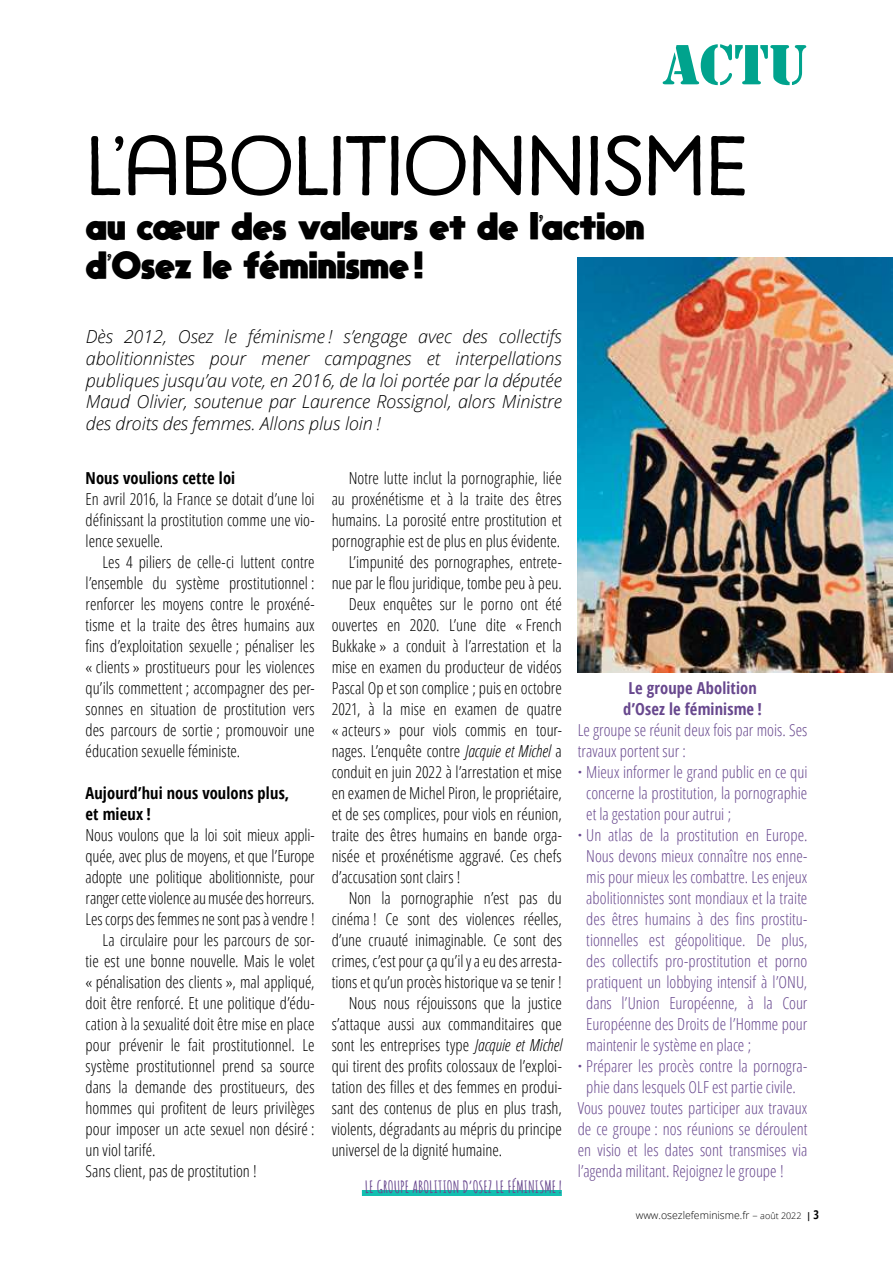
<style>
.page{position:relative;width:893px;height:1263px;background:#fff}
.page>*{position:absolute;margin:0;border:0;box-sizing:border-box;transform-origin:0 0}
.t1{font:84px "Harman Retro";letter-spacing:-.01em;color:#000}
.t2{font:52.5px "Stencil Std";color:#00a38d}
.t3{font:800 27px/39px "moon get";letter-spacing:.01em;color:#000}
.t4{font:italic 300 18px/21.6px "Open Sans";letter-spacing:-.005em;color:#000;text-align:justify}
.t5{font:300 16.5px/21px "Open Sans Condensed";color:#000;text-align:justify}
.t6{font:300 16.5px "Open Sans Condensed";color:#68488e}
.t7{font:700 16.5px/21px "Open Sans Condensed";letter-spacing:.005em;color:#000}
.t8{font:700 16.5px "Amatic SC";color:#68488e}
.t9{font:700 16.5px/21px "Open Sans Condensed";letter-spacing:.005em;color:#68488e;text-align:center}
.t10{font:300 10.5px "Open Sans";color:#000}
.s1{font-family:"Harman Sans Inline";font-weight:400}
.s2{font-style:italic}
.s3{font-weight:700}
.s4{font-size:9px}
.s5{font-family:"Open Sans Condensed";font-weight:700;font-size:9px}
.s6{font-family:"Open Sans Condensed";font-weight:700;font-size:12px}
</style>
<div class="page">
<img style="left:578px;top:257px;width:315px;height:415px">
<div style="left:362px;top:1190px;width:200px;height:6px;background:#12bfb0"></div>
<h2 class="t2" style="left:663px;top:31px;width:146px">ACTU</h2>
<h1 class="t1" style="left:86px;top:119px;width:663px">L’ABOLITIONNISME</h1>
<h3 class="t3" style="left:86px;top:205px;width:560px">au cœur des valeurs et de l<span class="s1">’</span>action d<span class="s1">’</span>Osez le féminisme!</h3>
<p class="t4" style="left:86px;top:325px;width:477px">Dès 2012, Osez le féminisme ! s’engage avec des collectifs abolitionnistes pour mener campagnes et interpellations publiques jusqu’au vote, en 2016, de la loi portée par la députée Maud Olivier, soutenue par Laurence Rossignol, alors Ministre des droits des femmes. Allons plus loin !</p>
<p class="t5" style="left:349px;top:467px;width:215px">Notre lutte inclut la pornographie, liée</p>
<p class="t5" style="left:332px;top:488px;width:232px">au proxénétisme et à la traite des êtres</p>
<p class="t5" style="left:332px;top:509px;width:232px">humains. La porosité entre prostitution et</p>
<p class="t5" style="left:332px;top:530px;width:230px">pornographie est de plus en plus évidente.</p>
<p class="t5" style="left:349px;top:551px;width:215px">L’impunité des pornographes, entrete-</p>
<p class="t5" style="left:332px;top:572px;width:232px">nue par le flou juridique, tombe peu à peu.</p>
<p class="t5" style="left:349px;top:593px;width:215px">Deux enquêtes sur le porno ont été</p>
<p class="t5" style="left:332px;top:614px;width:232px">ouvertes en 2020. L’une dite « French</p>
<p class="t5" style="left:332px;top:635px;width:232px">Bukkake » a conduit à l’arrestation et la</p>
<p class="t5" style="left:332px;top:656px;width:232px">mise en examen du producteur de vidéos</p>
<p class="t5" style="left:332px;top:677px;width:232px">Pascal Op et son complice ; puis en octobre</p>
<p class="t5" style="left:332px;top:698px;width:232px">2021, à la mise en examen de quatre</p>
<p class="t5" style="left:332px;top:719px;width:232px">« acteurs » pour viols commis en tour-</p>
<p class="t5" style="left:332px;top:740px;width:232px">nages. L’enquête contre <span class="s2">Jacquie et Michel</span> a</p>
<p class="t5" style="left:332px;top:761px;width:232px">conduit en juin 2022 à l’arrestation et mise</p>
<p class="t5" style="left:332px;top:782px;width:232px">en examen de Michel Piron, le propriétaire,</p>
<p class="t5" style="left:332px;top:803px;width:232px">et de ses complices, pour viols en réunion,</p>
<p class="t5" style="left:332px;top:824px;width:232px">traite des êtres humains en bande orga-</p>
<p class="t5" style="left:332px;top:845px;width:232px">nisée et proxénétisme aggravé. Ces chefs</p>
<p class="t5" style="left:332px;top:866px;width:130px">d’accusation sont clairs !</p>
<p class="t5" style="left:349px;top:887px;width:215px">Non la pornographie n’est pas du</p>
<p class="t5" style="left:332px;top:908px;width:232px">cinéma ! Ce sont des violences réelles,</p>
<p class="t5" style="left:332px;top:929px;width:232px">d’une cruauté inimaginable. Ce sont des</p>
<p class="t5" style="left:332px;top:950px;width:232px">crimes, c’est pour ça qu’il y a eu des arresta-</p>
<p class="t5" style="left:332px;top:971px;width:232px">tions et qu’un procès historique va se tenir !</p>
<p class="t5" style="left:349px;top:992px;width:215px">Nous nous réjouissons que la justice</p>
<p class="t5" style="left:332px;top:1013px;width:232px">s’attaque aussi aux commanditaires que</p>
<p class="t5" style="left:332px;top:1034px;width:232px">sont les entreprises type <span class="s2">Jacquie et Michel</span></p>
<p class="t5" style="left:332px;top:1055px;width:232px">qui tirent des profits colossaux de l’exploi-</p>
<p class="t5" style="left:332px;top:1076px;width:232px">tation des filles et des femmes en produi-</p>
<p class="t5" style="left:332px;top:1097px;width:232px">sant des contenus de plus en plus trash,</p>
<p class="t5" style="left:332px;top:1118px;width:232px">violents, dégradants au mépris du principe</p>
<p class="t5" style="left:332px;top:1139px;width:172px">universel de la dignité humaine.</p>
<p class="t8" style="left:365px;top:1174px;width:198px">LE GROUPE ABOLITION D’OSEZ LE FÉMINISME!</p>
<p class="t7" style="left:86px;top:467px;width:151px">Nous voulions cette loi</p>
<p class="t5" style="left:86px;top:488px;width:231px">En avril 2016, la France se dotait d’une loi définissant la prostitution comme une vio&shy;lence sexuelle.</p>
<p class="t5" style="left:86px;top:551px;width:231px;text-indent:17px">Les 4 piliers de celle-ci luttent contre l’ensemble du système prostitutionnel : renforcer les moyens contre le proxéné&shy;tisme et la traite des êtres humains aux fins d’exploitation sexuelle ; pénaliser les « clients » prostitueurs pour les violences qu’ils commettent ; accompagner des per&shy;sonnes en situation de prostitution vers des parcours de sortie ; promouvoir une éducation sexuelle féministe.</p>
<p class="t7" style="left:86px;top:782px;width:205px">Aujourd’hui nous voulons plus, et mieux !</p>
<p class="t5" style="left:86px;top:824px;width:231px">Nous voulons que la loi soit mieux appli-</p>
<p class="t5" style="left:86px;top:845px;width:231px">quée, avec plus de moyens, et que l’Europe</p>
<p class="t5" style="left:86px;top:866px;width:231px">adopte une politique abolitionniste, pour</p>
<p class="t5" style="left:86px;top:887px;width:231px">ranger cette violence au musée des horreurs.</p>
<p class="t5" style="left:86px;top:908px;width:231px">Les corps des femmes ne sont pas à vendre !</p>
<p class="t5" style="left:103px;top:929px;width:214px">La circulaire pour les parcours de sor-</p>
<p class="t5" style="left:86px;top:950px;width:231px">tie est une bonne nouvelle. Mais le volet</p>
<p class="t5" style="left:86px;top:971px;width:231px">« pénalisation des clients », mal appliqué,</p>
<p class="t5" style="left:86px;top:992px;width:231px">doit être renforcé. Et une politique d’édu-</p>
<p class="t5" style="left:86px;top:1013px;width:231px">cation à la sexualité doit être mise en place</p>
<p class="t5" style="left:86px;top:1034px;width:231px">pour prévenir le fait prostitutionnel. Le</p>
<p class="t5" style="left:86px;top:1055px;width:231px">système prostitutionnel prend sa source</p>
<p class="t5" style="left:86px;top:1076px;width:231px">dans la demande des prostitueurs, des</p>
<p class="t5" style="left:86px;top:1097px;width:231px">hommes qui profitent de leurs privilèges</p>
<p class="t5" style="left:86px;top:1118px;width:231px">pour imposer un acte sexuel non désiré :</p>
<p class="t5" style="left:86px;top:1139px;width:72px">un viol tarifé.</p>
<p class="t5" style="left:86px;top:1160px;width:173px">Sans client, pas de prostitution !</p>
<p class="t9" style="left:623px;top:677px;width:140px">Le groupe Abolition d’Osez le féminisme !</p>
<p class="t6" style="left:578px;top:719px;width:231px">Le groupe se réunit deux fois par mois. Ses</p>
<p class="t6" style="left:578px;top:740px;width:110px">travaux portent sur :</p>
<p class="t6" style="left:578px;top:761px;width:231px"><span class="s3">·</span> Mieux informer le grand public en ce qui</p>
<p class="t6" style="left:586px;top:782px;width:223px">concerne la prostitution, la pornographie</p>
<p class="t6" style="left:586px;top:803px;width:146px">et la gestation pour autrui ;</p>
<p class="t6" style="left:578px;top:824px;width:231px"><span class="s3">·</span> Un atlas de la prostitution en Europe.</p>
<p class="t6" style="left:586px;top:845px;width:223px">Nous devons mieux connaître nos enne-</p>
<p class="t6" style="left:586px;top:866px;width:223px">mis pour mieux les combattre. Les enjeux</p>
<p class="t6" style="left:586px;top:887px;width:223px">abolitionnistes sont mondiaux et la traite</p>
<p class="t6" style="left:586px;top:908px;width:223px">des êtres humains à des fins prostitu-</p>
<p class="t6" style="left:586px;top:929px;width:223px">tionnelles est géopolitique. De plus,</p>
<p class="t6" style="left:586px;top:950px;width:223px">des collectifs pro-prostitution et porno</p>
<p class="t6" style="left:586px;top:971px;width:223px">pratiquent un lobbying intensif à l’ONU,</p>
<p class="t6" style="left:586px;top:992px;width:223px">dans l’Union Européenne, à la Cour</p>
<p class="t6" style="left:586px;top:1013px;width:223px">Européenne des Droits de l’Homme pour</p>
<p class="t6" style="left:586px;top:1034px;width:166px">maintenir le système en place ;</p>
<p class="t6" style="left:578px;top:1055px;width:231px"><span class="s3">·</span> Préparer les procès contre la pornogra-</p>
<p class="t6" style="left:586px;top:1076px;width:211px">phie dans lesquels OLF est partie civile.</p>
<p class="t6" style="left:578px;top:1097px;width:231px">Vous pouvez toutes participer aux travaux</p>
<p class="t6" style="left:578px;top:1118px;width:231px">de ce groupe : nos réunions se déroulent</p>
<p class="t6" style="left:578px;top:1139px;width:231px">en visio et les dates sont transmises via</p>
<p class="t6" style="left:578px;top:1160px;width:207px">l’agenda militant. Rejoignez le groupe !</p>
<p class="t10" style="left:636px;top:1208px;width:185px">www.osezlefeminisme.fr – <span class="s4">août 2022</span> <span class="s5">|</span> <span class="s6">3</span></p>
</div>
